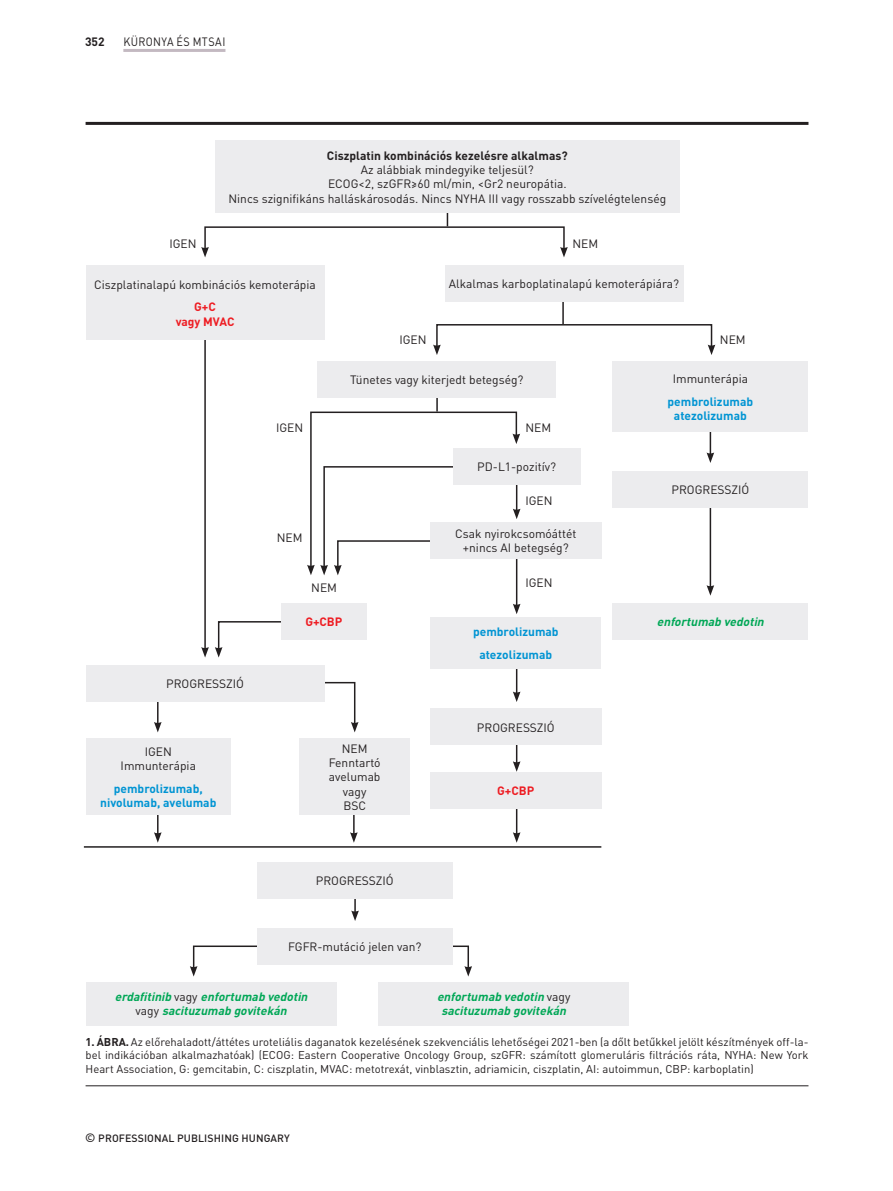
<style>
.page{position:relative;width:893px;height:1191px;background:#fff}
.page>*{position:absolute;margin:0;border:0;box-sizing:border-box;transform-origin:0 0}
.képaláírás{font:12px/14.4px "DIN Pro";color:#231f20;text-align:center}
.képaláírás-2{font:italic 700 12px/14.4px "DIN Pro";color:#00a756;text-align:center}
.képaláírás-3{font:700 12px/14.4px "DIN Pro";color:#0094d3;text-align:center}
.képaláírás-4{font:700 12px "DIN Pro";color:#231f20}
.képaláírás-5{font:700 12px "DIN Pro";color:#ee1d23}
.képaláírás-6{font:12px "DIN Pro";letter-spacing:.04em;color:#231f20;scale:.9 1}
.képaláírás-7{font:11.25px/13.5px "DIN Pro";color:#231f20;text-align:justify}
.t1{font:500 10.5px "DIN Pro";letter-spacing:.01em;color:#231f20}
.s1{font-weight:400;font-style:normal;color:#231f20}
.s2{font-weight:700}
.s3{font-size:12px}
</style>
<div class="page">
<hr style="left:123px;top:49px;width:102px;height:3px;background:#c3b9c1">
<hr style="left:86px;top:1085px;width:722px;height:1px;background:#231f20">
<hr style="left:86px;top:122px;width:722px;height:3px;background:#231f20">
<div style="left:613px;top:603px;width:195px;height:37px;background:#ececee"></div>
<div style="left:204px;top:226px;width:361px;height:24px;border:2px solid #231f20"></div>
<svg style="left:201px;top:247px;width:8px;height:10px"></svg>
<svg style="left:560px;top:247px;width:8px;height:10px"></svg>
<div style="left:436px;top:324px;width:276px;height:24px;border:2px solid #231f20"></div>
<svg style="left:433px;top:344px;width:8px;height:11px"></svg>
<svg style="left:708px;top:344px;width:7px;height:11px"></svg>
<svg style="left:447px;top:213px;width:1px;height:13px"></svg>
<hr style="left:562px;top:297px;width:2px;height:27px;background:#231f20">
<hr style="left:436px;top:385px;width:2px;height:26px;background:#231f20">
<div style="left:215px;top:140px;width:465px;height:73px;background:#ececee"></div>
<div style="left:445px;top:265px;width:238px;height:36px;background:#ececee"></div>
<hr style="left:710px;top:424px;width:1px;height:31px;background:#231f20">
<svg style="left:707px;top:452px;width:7px;height:11px"></svg>
<hr style="left:204px;top:307px;width:2px;height:342px;background:#231f20">
<svg style="left:201px;top:647px;width:8px;height:10px"></svg>
<hr style="left:157px;top:694px;width:2px;height:30px;background:#231f20">
<svg style="left:154px;top:722px;width:8px;height:10px"></svg>
<hr style="left:157px;top:804px;width:2px;height:30px;background:#231f20">
<svg style="left:154px;top:832px;width:8px;height:10px"></svg>
<hr style="left:353px;top:804px;width:2px;height:30px;background:#231f20">
<svg style="left:350px;top:832px;width:8px;height:10px"></svg>
<hr style="left:516px;top:804px;width:1px;height:30px;background:#231f20">
<svg style="left:513px;top:832px;width:7px;height:10px"></svg>
<hr style="left:354px;top:882px;width:2px;height:30px;background:#231f20">
<svg style="left:351px;top:910px;width:8px;height:11px"></svg>
<hr style="left:710px;top:498px;width:1px;height:89px;background:#231f20">
<svg style="left:707px;top:585px;width:7px;height:10px"></svg>
<hr style="left:516px;top:542px;width:1px;height:64px;background:#231f20">
<svg style="left:513px;top:604px;width:7px;height:10px"></svg>
<hr style="left:516px;top:663px;width:1px;height:31px;background:#231f20">
<svg style="left:513px;top:691px;width:7px;height:11px"></svg>
<hr style="left:516px;top:733px;width:1px;height:30px;background:#231f20">
<svg style="left:513px;top:761px;width:7px;height:11px"></svg>
<svg style="left:307px;top:411px;width:213px;height:164px"></svg>
<div style="left:453px;top:449px;width:127px;height:36px;background:#ececee"></div>
<div style="left:430px;top:522px;width:171px;height:36px;background:#ececee"></div>
<div style="left:430px;top:709px;width:171px;height:36px;background:#ececee"></div>
<div style="left:430px;top:772px;width:171px;height:37px;background:#ececee"></div>
<div style="left:318px;top:361px;width:238px;height:37px;background:#ececee"></div>
<div style="left:613px;top:471px;width:195px;height:36px;background:#ececee"></div>
<div style="left:257px;top:862px;width:196px;height:37px;background:#ececee"></div>
<svg style="left:190px;top:966px;width:7px;height:10px"></svg>
<svg style="left:464px;top:966px;width:8px;height:10px"></svg>
<div style="left:257px;top:928px;width:196px;height:36px;background:#ececee"></div>
<div style="left:86px;top:982px;width:251px;height:43px;background:#ececee"></div>
<div style="left:378px;top:982px;width:251px;height:43px;background:#ececee"></div>
<div style="left:613px;top:361px;width:195px;height:71px;background:#ececee"></div>
<svg style="left:215px;top:621px;width:66px;height:36px"></svg>
<div style="left:281px;top:604px;width:85px;height:36px;background:#ececee"></div>
<div style="left:431px;top:617px;width:170px;height:52px;background:#ececee"></div>
<div style="left:86px;top:265px;width:238px;height:75px;background:#ececee"></div>
<hr style="left:84px;top:846px;width:517px;height:1px;background:#231f20">
<svg style="left:308px;top:681px;width:51px;height:51px"></svg>
<div style="left:86px;top:665px;width:238px;height:36px;background:#ececee"></div>
<div style="left:299px;top:738px;width:111px;height:77px;background:#ececee"></div>
<div style="left:86px;top:738px;width:145px;height:77px;background:#ececee"></div>
<p class="képaláírás-4" style="left:85px;top:33px;width:21px">352</p>
<p class="képaláírás-6" style="left:123px;top:34px;width:115px">KÜRONYA ÉS MTSAI</p>
<p class="képaláírás" style="left:169px;top:236px;width:29px">IGEN</p>
<p class="képaláírás-4" style="left:327px;top:147px;width:242px">Ciszplatin kombinációs kezelésre alkalmas?</p>
<p class="képaláírás" style="left:328px;top:162px;width:240px">Az alábbiak mindegyike teljesül?<br>ECOG&lt;2, szGFR≥60 ml/min, &lt;Gr2 neuropátia.</p>
<p class="képaláírás" style="left:228px;top:191px;width:439px">Nincs szignifikáns halláskárosodás. Nincs NYHA III vagy rosszabb szívelégtelenség</p>
<p class="képaláírás" style="left:572px;top:236px;width:27px">NEM</p>
<p class="képaláírás" style="left:94px;top:276px;width:223px">Ciszplatinalapú kombinációs kemoterápia</p>
<p class="képaláírás-5" style="left:194px;top:299px;width:23px">G+C</p>
<p class="képaláírás-5" style="left:176px;top:313px;width:60px">vagy MVAC</p>
<p class="képaláírás" style="left:399px;top:332px;width:29px">IGEN</p>
<p class="képaláírás" style="left:449px;top:276px;width:232px">Alkalmas karboplatinalapú kemoterápiára?</p>
<p class="képaláírás" style="left:720px;top:332px;width:27px">NEM</p>
<p class="képaláírás" style="left:350px;top:372px;width:175px">Tünetes vagy kiterjedt betegség?</p>
<p class="képaláírás" style="left:673px;top:370px;width:77px">Immunterápia</p>
<p class="képaláírás-3" style="left:668px;top:393px;width:87px">pembrolizumab</p>
<p class="képaláírás-3" style="left:674px;top:408px;width:74px">atezolizumab</p>
<p class="képaláírás" style="left:276px;top:420px;width:29px">IGEN</p>
<p class="képaláírás" style="left:525px;top:420px;width:27px">NEM</p>
<p class="képaláírás" style="left:477px;top:459px;width:80px">PD-L1-pozitív?</p>
<p class="képaláírás" style="left:166px;top:675px;width:79px">PROGRESSZIÓ</p>
<p class="képaláírás" style="left:145px;top:743px;width:29px">IGEN</p>
<p class="képaláírás" style="left:121px;top:758px;width:77px">Immunterápia</p>
<p class="képaláírás-3" style="left:100px;top:781px;width:118px">pembrolizumab, nivolumab, avelumab</p>
<p class="képaláírás" style="left:277px;top:530px;width:27px">NEM</p>
<p class="képaláírás" style="left:311px;top:579px;width:27px">NEM</p>
<p class="képaláírás-5" style="left:305px;top:614px;width:39px">G+CBP</p>
<p class="képaláírás" style="left:342px;top:740px;width:27px">NEM</p>
<p class="képaláírás" style="left:329px;top:755px;width:53px">Fenntartó</p>
<p class="képaláírás" style="left:329px;top:769px;width:53px">avelumab</p>
<p class="képaláírás" style="left:343px;top:783px;width:25px">vagy</p>
<p class="képaláírás" style="left:343px;top:798px;width:24px">BSC</p>
<p class="képaláírás" style="left:316px;top:873px;width:79px">PROGRESSZIÓ</p>
<p class="képaláírás" style="left:525px;top:493px;width:29px">IGEN</p>
<p class="képaláírás" style="left:455px;top:525px;width:123px">Csak nyirokcsomóáttét +nincs AI betegség?</p>
<p class="képaláírás" style="left:525px;top:575px;width:29px">IGEN</p>
<p class="képaláírás-3" style="left:473px;top:624px;width:87px">pembrolizumab</p>
<p class="képaláírás-3" style="left:479px;top:647px;width:74px">atezolizumab</p>
<p class="képaláírás" style="left:477px;top:719px;width:79px">PROGRESSZIÓ</p>
<p class="képaláírás-5" style="left:497px;top:783px;width:39px">G+CBP</p>
<p class="képaláírás" style="left:288px;top:938px;width:135px">FGFR-mutáció jelen van?</p>
<p class="képaláírás-2" style="left:115px;top:989px;width:198px">erdafitinib <span class="s1">v a g y</span> enfortumab vedotin <span class="s1">v a g y</span> sacituzumab govitekán</p>
<p class="képaláírás-2" style="left:437px;top:989px;width:135px">enfortumab vedotin <span class="s1">v a g y</span></p>
<p class="képaláírás-2" style="left:441px;top:1003px;width:129px">sacituzumab govitekán</p>
<p class="képaláírás" style="left:671px;top:482px;width:79px">PROGRESSZIÓ</p>
<p class="képaláírás-2" style="left:657px;top:614px;width:112px">enfortumab vedotin</p>
<p class="képaláírás-7" style="left:86px;top:1034px;width:724px"><span class="s2">1. ÁBRA.</span> Az előrehaladott/áttétes uroteliális daganatok kezelésének szekvenciális lehetőségei 2021-ben (a dőlt betűkkel jelölt készítmények off-la&shy;bel indikációban alkalmazhatóak) (ECOG: Eastern Cooperative Oncology Group, szGFR: számított glomeruláris filtrációs ráta, NYHA: New York Heart Association, G: gemcitabin, C: ciszplatin, MVAC: metotrexát, vinblasztin, adriamicin, ciszplatin, AI: autoimmun, CBP: karboplatin)</p>
<p class="t1" style="left:85px;top:1130px;width:206px"><span class="s3">©</span> PROFESSIONAL PUBLISHING HUNGARY</p>
</div>
